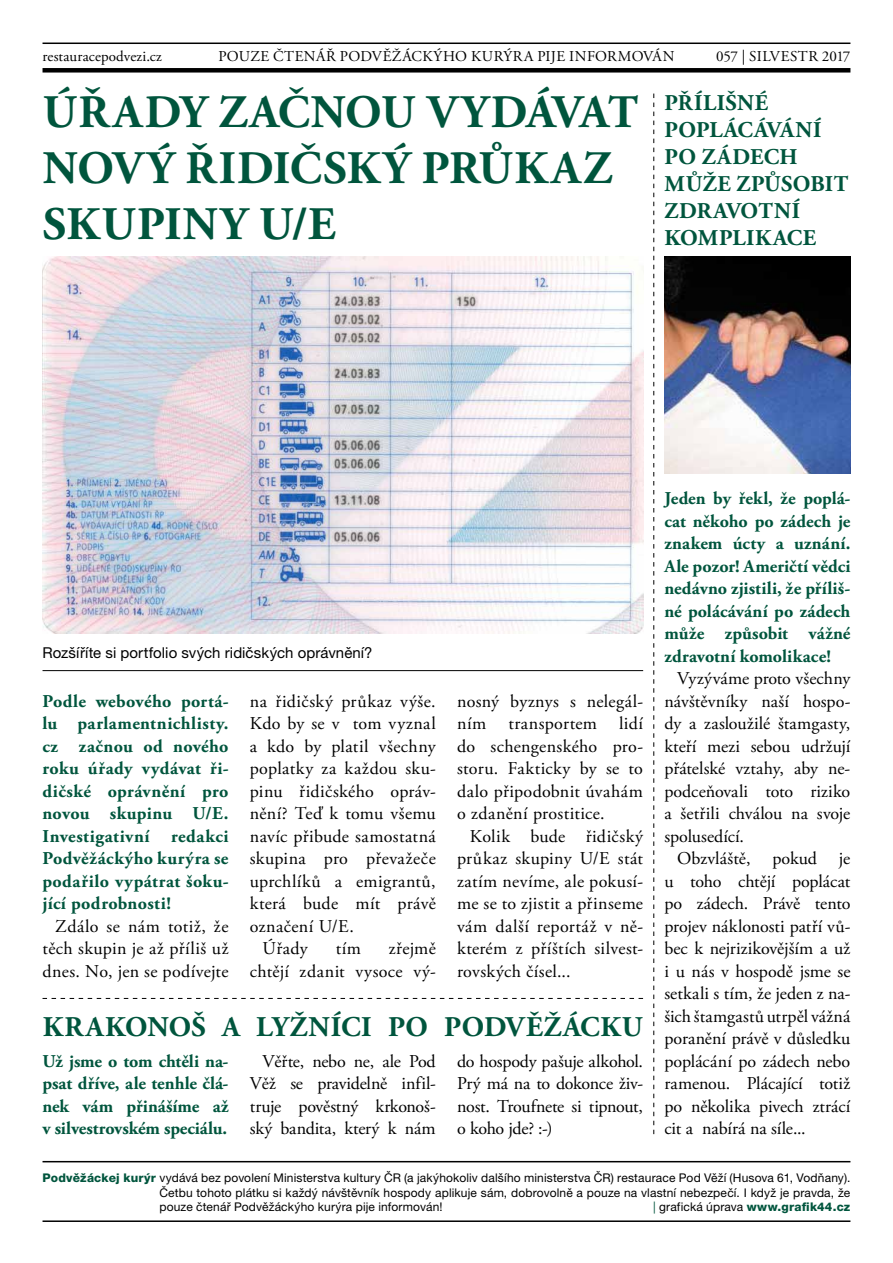
<style>
.page{position:relative;width:893px;height:1263px;background:#fff}
.page>*{position:absolute;margin:0;border:0;box-sizing:border-box;transform-origin:0 0}
.t1{font:700 46.5px/55.8px "Adobe Garamond Pro";letter-spacing:.03em;color:#00553d}
.t2{font:700 28.5px "Adobe Garamond Pro";letter-spacing:.045em;color:#00553d}
.t3{font:700 22.5px/27px "Adobe Garamond Pro";letter-spacing:.015em;color:#00553d}
.t4{font:18px/22.5px "Adobe Garamond Pro";letter-spacing:.01em;color:#000;text-align:justify}
.t5{font:700 18px/22.5px "Adobe Garamond Pro";letter-spacing:.01em;color:#00553d;text-align:justify}
.t6{font:18px "Adobe Garamond Pro";letter-spacing:.035em;color:#000}
.t7{font:15px "Adobe Garamond Pro";letter-spacing:.025em;color:#000}
.t8{font:15px "Helvetica Neue LT Pro";letter-spacing:.005em;color:#000}
.t9{font:12px/14.4px "Helvetica Neue LT Pro";letter-spacing:.01em;color:#000;text-align:justify}
.t10{font:800 12px "Helvetica Neue LT Pro";letter-spacing:.02em;color:#00553d}
.s1{font-weight:800;color:#00553d}
.s2{font-weight:400}
.s3{font-weight:400;color:#000}
</style>
<div class="page">
<hr style="left:43px;top:43px;width:807px;height:1px;background:#000">
<div style="left:43px;top:68px;width:807px;height:5px;background:#000"></div>
<hr style="left:43px;top:1220px;width:807px;height:2px;background:#000">
<hr style="left:43px;top:1161px;width:807px;height:1px;background:#000">
<img style="left:43px;top:257px;width:600px;height:376px">
<svg style="left:653px;top:94px;width:1px;height:1040px"></svg>
<hr style="left:43px;top:670px;width:600px;height:1px;background:#000">
<img style="left:664px;top:257px;width:186px;height:216px">
<svg style="left:43px;top:998px;width:600px;height:1px"></svg>
<p class="t7" style="left:43px;top:47px;width:121px">restauracepodvezi.cz</p>
<p class="t7" style="left:218px;top:47px;width:458px">pouze čtenář podvěžáckýho kurýra pije informován</p>
<p class="t7" style="left:716px;top:47px;width:136px">057 | Silvestr 2017</p>
<h1 class="t1" style="left:43px;top:85px;width:597px">Úřady začnou vydávat nový řidičský průkaz skupiny U/E</h1>
<p class="t3" style="left:665px;top:90px;width:185px">Přílišné poplácáván í po zádech může způsobit zdravotní komplikace</p>
<p class="t8" style="left:43px;top:643px;width:331px">Rozšíříte si portfolio svých ridičských oprávnění?</p>
<p class="t5" style="left:43px;top:690px;width:188px">Podle webového portá&shy;lu parlamentnichlisty. cz začnou od nového roku úřady vydávat ři&shy;dičské oprávnění pro novou skupinu U/E.<br>Investigativní redakci Podvěžáckýho kurýra se podařilo vypátrat šoku&shy;jící podrobnosti!</p>
<p class="t4" style="left:43px;top:915px;width:188px;text-indent:13px">Zdálo se nám totiž, že těch skupin je až příliš už dnes. No, jen se podívejte</p>
<p class="t6" style="left:250px;top:690px;width:187px">na řidičský průkaz výše.</p>
<p class="t4" style="left:250px;top:713px;width:187px">Kdo by se v tom vyznal</p>
<p class="t4" style="left:250px;top:735px;width:187px">a kdo by platil všechny</p>
<p class="t4" style="left:250px;top:758px;width:188px">poplatky za každou sku-</p>
<p class="t4" style="left:250px;top:780px;width:188px">pinu řidičského opráv-</p>
<p class="t4" style="left:250px;top:803px;width:187px">nění? Teď k tomu všemu</p>
<p class="t4" style="left:250px;top:825px;width:187px">navíc přibude samostatná</p>
<p class="t4" style="left:250px;top:848px;width:187px">skupina pro převažeče</p>
<p class="t4" style="left:250px;top:870px;width:187px">uprchlíků a emigrantů,</p>
<p class="t4" style="left:250px;top:893px;width:187px">která bude mít právě</p>
<p class="t4" style="left:250px;top:915px;width:106px">označení U/E.</p>
<p class="t4" style="left:263px;top:938px;width:47px">Úřady</p>
<p class="t4" style="left:336px;top:938px;width:27px">tím</p>
<p class="t4" style="left:250px;top:938px;width:188px;text-align:right">zřejmě<br>chtějí zdanit vysoce vý-</p>
<p class="t4" style="left:457px;top:690px;width:188px">nosný byznys s nelegál&shy;ním transportem lidí do schengenského pro&shy;storu. Fakticky by se to dalo připodobnit úvahám o zdanění prostitice.</p>
<p class="t4" style="left:457px;top:825px;width:188px;text-indent:13px">Kolik bude řidičský průkaz skupiny U/E stát zatím nevíme, ale pokusí&shy;me se to zjistit a přinseme vám další reportáž v ně&shy;kterém z příštích silvest&shy;rovských čísel...</p>
<h2 class="t2" style="left:43px;top:1010px;width:602px">Krakonoš a lyžníci po podvěžácku</h2>
<p class="t5" style="left:43px;top:1050px;width:188px">Už jsme o tom chtěli na&shy;psat dříve, ale tenhle člá&shy;nek vám přinášíme až v silvestrovském speciálu.</p>
<p class="t4" style="left:250px;top:1050px;width:188px;text-indent:13px">Věřte, nebo ne, ale Pod Věž se pravidelně infil&shy;truje pověstný krkonoš&shy;ský bandita, který k nám</p>
<p class="t4" style="left:457px;top:1050px;width:188px">do hospody pašuje alkohol.<br>Prý má na to dokonce živ&shy;nost. Troufnete si tipnout, o koho jde? :-)</p>
<p class="t5" style="left:664px;top:487px;width:188px">Jeden by řekl, že poplá&shy;cat někoho po zádech je znakem úcty a uznání.<br>Ale pozor! Američtí vědci nedávno zjistili, že příliš&shy;né polácávání po zádech může způsobit vážné zdravotní komolikace!</p>
<p class="t4" style="left:664px;top:668px;width:188px;text-indent:13px">Vyzýváme proto všechny návštěvníky naší hospo&shy;dy a zasloužilé štamgasty, kteří mezi sebou udržují přátelské vztahy, aby ne&shy;podceňovali toto riziko a šetřili chválou na svoje spolusedící.</p>
<p class="t4" style="left:664px;top:848px;width:188px;text-indent:13px">Obzvláště, pokud je u toho chtějí poplácat po zádech. Právě tento projev náklonosti patří vů&shy;bec k nejrizikovějším a už i u nás v hospodě jsme se setkali s tím, že jeden z na&shy;šich štamgastů utrpěl vážná poranění právě v důsledku poplácání po zádech nebo ramenou. Plácající totiž po několika pivech ztrácí cit a nabírá na síle...</p>
<p class="t9" style="left:159px;top:1170px;width:692px;text-indent:-117px"><span class="s1">Podvěžáckej kurýr</span> vydává bez povolení Ministerstva kultury ČR (a jakýhokoliv dalšího ministerstva ČR) restaurace Pod Věží (Husova 61, Vodňany).<br>Četbu tohoto plátku si každý návštěvník hospody aplikuje sám, dobrovolně a pouze na vlastní nebezpečí. I když je pravda, že pouze čtenář Podvěžáckýho kurýra pije informován!</p>
<p class="t10" style="left:653px;top:1199px;width:199px"><span class="s2">|</span> <span class="s3">grafická úprava</span> www.grafik44.cz</p>
</div>
